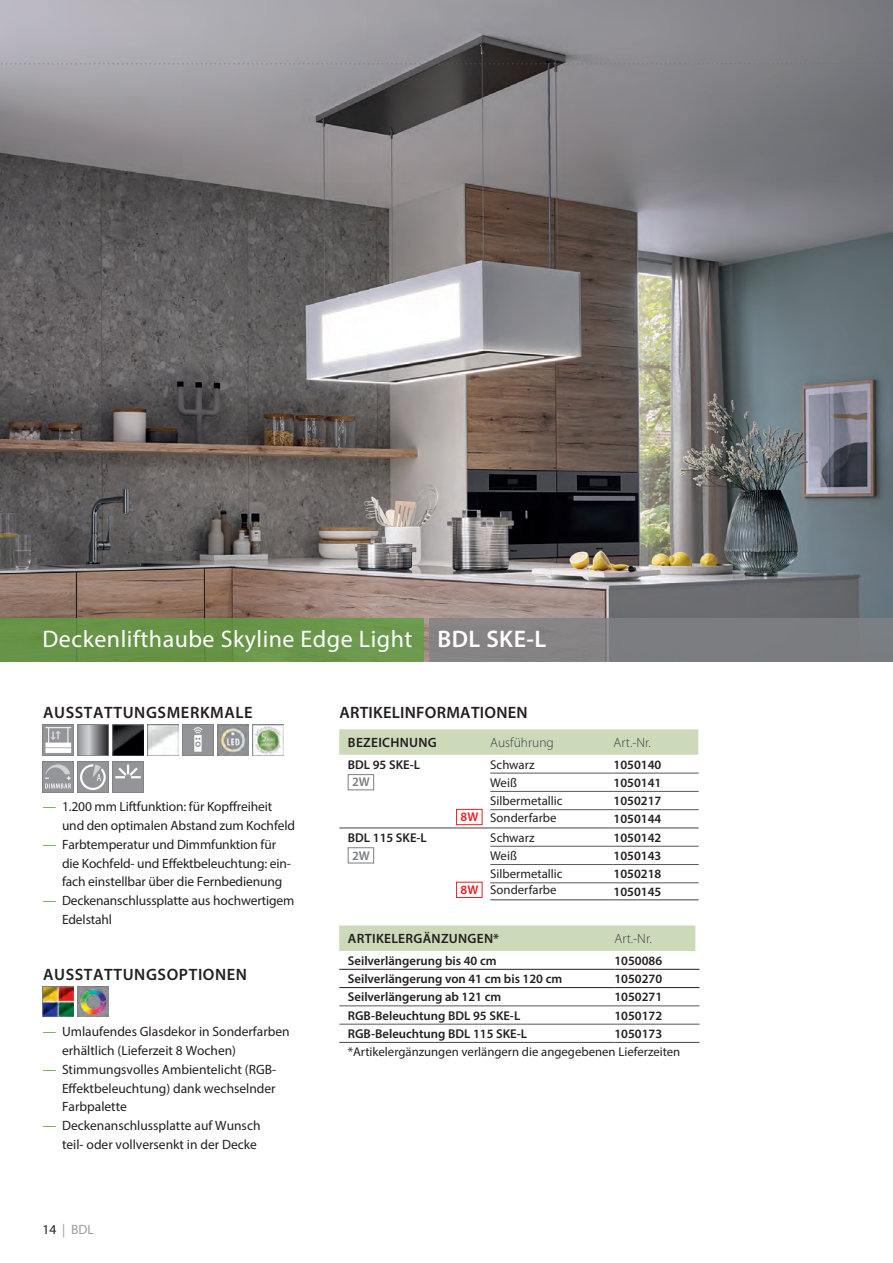
<style>
.page{position:relative;width:893px;height:1263px;background:#fff}
.page>*{position:absolute;margin:0;border:0;box-sizing:border-box;transform-origin:0 0}
.t1{font:24px "Myriad Pro";letter-spacing:.02em;color:#fff}
.t2{font:600 16.5px "Myriad Pro";letter-spacing:.035em;color:#231f20}
.t3{font:600 16.5px "Myriad Pro";letter-spacing:.015em;color:#231f20}
.t4{font:13.5px/18.8px "Myriad Pro";letter-spacing:-.01em;color:#231f20}
.t5{font:600 13.5px "Myriad Pro";letter-spacing:.02em;color:#231f20}
.t6{font:300 13.5px "Myriad Pro";color:#3e3e3f}
.t7{font:13.5px "Myriad Pro";color:#9c9c9c}
.t8{font:600 12.75px "Myriad Pro";color:#231f20}
.t9{font:12.75px "Myriad Pro";color:#231f20}
.t10{font:600 12.75px "Myriad Pro";color:#7c7e81}
.s1{font-weight:600}
.s2{color:#5f9e42}
.s3{color:#231f20}
.s4{font-weight:600;color:#ee1d23}
</style>
<div class="page">
<img style="left:0;top:0;width:893px;height:661px">
<div style="left:429px;top:618px;width:464px;height:43px;background:#808285"></div>
<div style="left:0;top:618px;width:424px;height:43px;background:#689548"></div>
<svg style="left:339px;top:729px;width:359px;height:26px"></svg>
<hr style="left:490px;top:773px;width:124px;height:1px;background:#57585a">
<hr style="left:614px;top:773px;width:85px;height:1px;background:#57585a">
<hr style="left:490px;top:791px;width:124px;height:1px;background:#57585a">
<hr style="left:614px;top:791px;width:85px;height:1px;background:#57585a">
<hr style="left:490px;top:809px;width:124px;height:1px;background:#57585a">
<hr style="left:614px;top:809px;width:85px;height:1px;background:#57585a">
<hr style="left:490px;top:846px;width:124px;height:1px;background:#57585a">
<hr style="left:614px;top:846px;width:85px;height:1px;background:#57585a">
<hr style="left:490px;top:864px;width:124px;height:1px;background:#57585a">
<hr style="left:614px;top:864px;width:85px;height:1px;background:#57585a">
<hr style="left:490px;top:882px;width:124px;height:1px;background:#57585a">
<hr style="left:614px;top:882px;width:85px;height:1px;background:#57585a">
<hr style="left:614px;top:827px;width:85px;height:1px;background:#57585a">
<hr style="left:490px;top:899px;width:124px;height:1px;background:#57585a">
<hr style="left:614px;top:899px;width:85px;height:1px;background:#57585a">
<hr style="left:339px;top:827px;width:117px;height:1px;background:#57585a">
<hr style="left:456px;top:827px;width:34px;height:1px;background:#57585a">
<hr style="left:490px;top:827px;width:124px;height:1px;background:#57585a">
<div style="left:348px;top:774px;width:26px;height:16px;border:1px solid #7c7e81"></div>
<div style="left:456px;top:809px;width:26px;height:16px;border:1px solid #ee1d23"></div>
<div style="left:348px;top:847px;width:26px;height:16px;border:1px solid #7c7e81"></div>
<div style="left:456px;top:882px;width:26px;height:16px;border:1px solid #ee1d23"></div>
<div style="left:339px;top:925px;width:356px;height:26px;background:#ccdaba"></div>
<hr style="left:339px;top:969px;width:275px;height:1px;background:#231f20">
<hr style="left:614px;top:969px;width:85px;height:1px;background:#231f20">
<hr style="left:339px;top:987px;width:275px;height:1px;background:#231f20">
<hr style="left:614px;top:987px;width:85px;height:1px;background:#231f20">
<hr style="left:339px;top:1005px;width:275px;height:1px;background:#57585a">
<hr style="left:614px;top:1005px;width:85px;height:1px;background:#57585a">
<hr style="left:339px;top:1024px;width:275px;height:1px;background:#57585a">
<hr style="left:614px;top:1024px;width:85px;height:1px;background:#57585a">
<hr style="left:339px;top:1042px;width:275px;height:1px;background:#57585a">
<hr style="left:614px;top:1042px;width:85px;height:1px;background:#57585a">
<img style="left:78px;top:724px;width:30px;height:31px">
<img style="left:253px;top:724px;width:30px;height:31px">
<img style="left:218px;top:724px;width:30px;height:31px">
<img style="left:183px;top:724px;width:30px;height:31px">
<img style="left:148px;top:724px;width:30px;height:31px">
<img style="left:113px;top:724px;width:30px;height:31px">
<img style="left:43px;top:724px;width:30px;height:31px">
<img style="left:78px;top:986px;width:30px;height:31px">
<img style="left:43px;top:986px;width:30px;height:31px">
<img style="left:78px;top:762px;width:30px;height:30px">
<img style="left:113px;top:762px;width:30px;height:30px">
<img style="left:43px;top:762px;width:30px;height:30px">
<svg style="left:0;top:63px;width:893px;height:2px"></svg>
<h1 class="t1" style="left:43px;top:624px;width:505px">Deckenlifthaube Skyline Edge Light <span class="s1">BDL SKE-L</span></h1>
<p class="t2" style="left:43px;top:701px;width:211px">AUSSTATTUNGSMERKMALE</p>
<p class="t4" style="left:62px;top:797px;width:235px;text-indent:-19px"><span class="s2">—</span> 1.200 mm Liftfunktion: für Kopffreiheit und den optimalen Abstand zum Kochfeld</p>
<p class="t4" style="left:62px;top:835px;width:230px;text-indent:-19px"><span class="s2">—</span> Farbtemperatur und Dimmfunktion für die Kochfeld- und Effektbeleuchtung: ein&shy;fach einstellbar über die Fernbedienung</p>
<p class="t4" style="left:62px;top:891px;width:234px;text-indent:-19px"><span class="s2">—</span> Deckenanschlussplatte aus hochwertigem<br>Edelstahl</p>
<p class="t2" style="left:43px;top:964px;width:206px">AUSSTATTUNGSOPTIONEN</p>
<p class="t4" style="left:62px;top:1022px;width:229px;text-indent:-19px"><span class="s2">—</span> Umlaufendes Glasdekor in Sonderfarben erhältlich (Lieferzeit 8 Wochen)</p>
<p class="t4" style="left:62px;top:1060px;width:216px;text-align:justify;text-indent:-19px"><span class="s2">—</span> Stimmungsvolles Ambientelicht (RGB-Effektbeleuchtung) dank wechselnder Farbpalette</p>
<p class="t4" style="left:43px;top:1116px;width:219px;text-align:right"><span class="s2">—</span> Deckenanschlussplatte auf Wunsch teil- oder vollversenkt in der Decke</p>
<p class="t7" style="left:43px;top:1221px;width:53px"><span class="s3">14</span> | BDL</p>
<p class="t3" style="left:339px;top:701px;width:190px">ARTIKELINFORMATIONEN</p>
<p class="t5" style="left:348px;top:734px;width:90px">BEZEICHNUNG</p>
<p class="t6" style="left:490px;top:734px;width:65px">Ausführung</p>
<p class="t6" style="left:614px;top:734px;width:39px">Art.-Nr.</p>
<p class="t8" style="left:348px;top:756px;width:74px">BDL 95 SKE-L</p>
<p class="t9" style="left:490px;top:756px;width:46px">Schwarz</p>
<p class="t8" style="left:614px;top:756px;width:49px">1050140</p>
<p class="t10" style="left:352px;top:774px;width:19px">2W</p>
<p class="t9" style="left:490px;top:775px;width:28px">Weiß</p>
<p class="t8" style="left:614px;top:775px;width:49px">1050141</p>
<p class="t9" style="left:490px;top:793px;width:74px">Silbermetallic</p>
<p class="t8" style="left:614px;top:793px;width:49px">1050217</p>
<p class="t9" style="left:461px;top:810px;width:98px"><span class="s4">8W</span> Sonderfarbe</p>
<p class="t8" style="left:614px;top:811px;width:49px">1050144</p>
<p class="t8" style="left:348px;top:830px;width:81px">BDL 115 SKE-L</p>
<p class="t9" style="left:490px;top:830px;width:46px">Schwarz</p>
<p class="t8" style="left:614px;top:830px;width:49px">1050142</p>
<p class="t10" style="left:352px;top:847px;width:19px">2W</p>
<p class="t9" style="left:490px;top:848px;width:28px">Weiß</p>
<p class="t8" style="left:614px;top:848px;width:49px">1050143</p>
<p class="t9" style="left:490px;top:866px;width:74px">Silbermetallic</p>
<p class="t8" style="left:614px;top:866px;width:49px">1050218</p>
<p class="t9" style="left:461px;top:882px;width:98px"><span class="s4">8W</span> Sonderfarbe</p>
<p class="t8" style="left:614px;top:883px;width:49px">1050145</p>
<p class="t5" style="left:348px;top:930px;width:153px">ARTIKELERGÄNZUNGEN*</p>
<p class="t6" style="left:614px;top:931px;width:39px">Art.-Nr.</p>
<p class="t8" style="left:348px;top:952px;width:150px">Seilverlängerung bis 40 cm</p>
<p class="t8" style="left:614px;top:952px;width:49px">1050086</p>
<p class="t8" style="left:348px;top:971px;width:216px">Seilverlängerung von 41 cm bis 120 cm</p>
<p class="t8" style="left:614px;top:971px;width:49px">1050270</p>
<p class="t8" style="left:348px;top:989px;width:155px">Seilverlängerung ab 121 cm</p>
<p class="t8" style="left:614px;top:989px;width:49px">1050271</p>
<p class="t8" style="left:348px;top:1007px;width:174px">RGB-Beleuchtung BDL 95 SKE-L</p>
<p class="t8" style="left:614px;top:1007px;width:49px">1050172</p>
<p class="t8" style="left:348px;top:1025px;width:181px">RGB-Beleuchtung BDL 115 SKE-L</p>
<p class="t8" style="left:614px;top:1025px;width:49px">1050173</p>
<p class="t9" style="left:348px;top:1044px;width:334px">*Artikelergänzungen verlängern die angegebenen Lieferzeiten</p>
</div>
